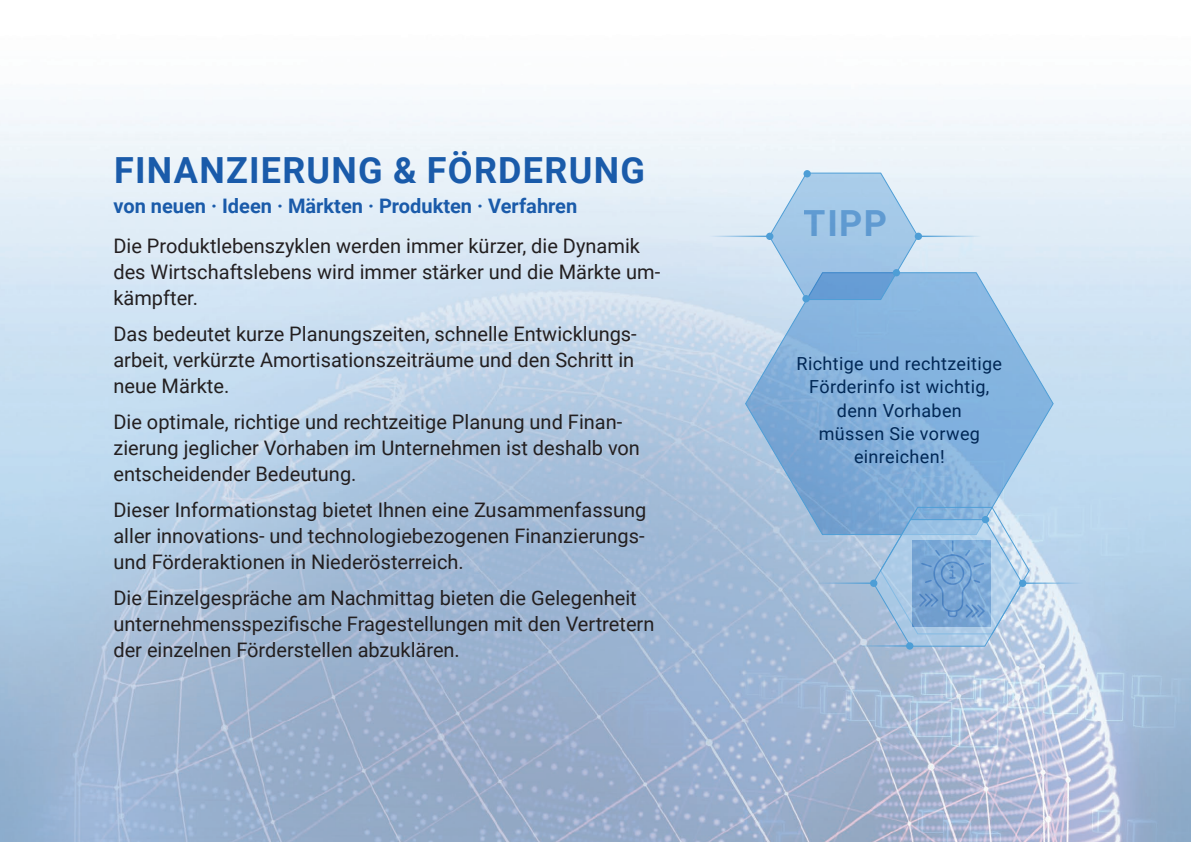
<style>
.page{position:relative;width:1191px;height:842px;background:#fff}
.page>*{position:absolute;margin:0;border:0;box-sizing:border-box;transform-origin:0 0}
.Fließtext_Headline{font:700 36px "Roboto";letter-spacing:.035em;color:#1a5baa}
.t1{font:700 36px "Roboto";color:#4e9ed6}
.t2{font:20px/26px "Roboto";color:#231f20}
.Fließtext{font:700 20px "Roboto";color:#1a5baa}
.Fließtext-2{font:18px "Roboto";letter-spacing:.02em;color:#002755}
</style>
<div class="page">
<img style="left:0;top:103px;width:1191px;height:739px">
<svg style="left:744px;top:272px;width:310px;height:264px;background:#91b9df"></svg>
<svg style="left:768px;top:172px;width:151px;height:129px;background:#a6c9e8"></svg>
<div style="left:803px;top:170px;width:8px;height:7px;background:#4e9ed6;border-radius:50%"></div>
<hr style="left:920px;top:236px;width:61px;height:1px;background:#4e9ed6">
<hr style="left:709px;top:236px;width:60px;height:1px;background:#4e9ed6">
<div style="left:914px;top:233px;width:8px;height:7px;background:#4e9ed6;border-radius:50%"></div>
<div style="left:766px;top:233px;width:7px;height:7px;background:#4e9ed6;border-radius:50%"></div>
<div style="left:802px;top:295px;width:7px;height:7px;background:#4e9ed6;border-radius:50%"></div>
<div style="left:892px;top:269px;width:8px;height:7px;background:#4e9ed6;border-radius:50%"></div>
<hr style="left:813px;top:582px;width:60px;height:2px;background:#4e9ed6">
<hr style="left:1022px;top:582px;width:61px;height:2px;background:#4e9ed6">
<hr style="left:850px;top:645px;width:60px;height:2px;background:#4e9ed6">
<div style="left:870px;top:580px;width:7px;height:7px;background:#4e9ed6;border-radius:50%"></div>
<div style="left:906px;top:642px;width:7px;height:8px;background:#4e9ed6;border-radius:50%"></div>
<svg style="left:872px;top:506px;width:158px;height:141px;background:#99bcdf"></svg>
<p class="Fließtext_Headline" style="left:114px;top:145px;width:532px">FINANZIERUNG &amp; FÖRDERUNG</p>
<p class="Fließtext" style="left:113px;top:191px;width:465px">von neuen · Ideen · Märkten · Produkten · Verfahren</p>
<p class="t2" style="left:113px;top:232px;width:548px">Die Produktlebenszyklen werden immer kürzer, die Dynamik des Wirtschaftslebens wird immer stärker und die Märkte um&shy;kämpfter.</p>
<p class="t2" style="left:113px;top:320px;width:525px">Das bedeutet kurze Planungszeiten, schnelle Entwicklungs&shy;arbeit, verkürzte Amortisationszeiträume und den Schritt in</p>
<p class="t2" style="left:113px;top:372px;width:117px">neue Märkte.</p>
<p class="t2" style="left:113px;top:408px;width:528px">Die optimale, richtige und rechtzeitige Planung und Finan&shy;zierung jeglicher Vorhaben im Unternehmen ist deshalb von entscheidender Bedeutung.</p>
<p class="t2" style="left:113px;top:496px;width:534px">Dieser Informationstag bietet Ihnen eine Zusammenfassung</p>
<p class="t2" style="left:113px;top:522px;width:532px">aller innovations- und technologiebezogenen Finanzierungs&shy;und Förderaktionen in Niederösterreich.</p>
<p class="t2" style="left:113px;top:584px;width:525px">Die Einzelgespräche am Nachmittag bieten die Gelegenheit</p>
<p class="t2" style="left:113px;top:610px;width:542px">unternehmensspezifische Fragestellungen mit den Vertretern</p>
<p class="t2" style="left:113px;top:636px;width:348px">der einzelnen Förderstellen abzuklären.</p>
<h1 class="t1" style="left:804px;top:198px;width:85px">TIPP</h1>
<p class="Fließtext-2" style="left:796px;top:351px;width:207px">Richtige und rechtzeitige</p>
<p class="Fließtext-2" style="left:809px;top:374px;width:182px">Förderinfo ist wichtig,</p>
<p class="Fließtext-2" style="left:837px;top:397px;width:127px">denn Vorhaben</p>
<p class="Fließtext-2" style="left:818px;top:421px;width:163px">müssen Sie vorweg</p>
<p class="Fließtext-2" style="left:854px;top:444px;width:92px">einreichen!</p>
</div>
